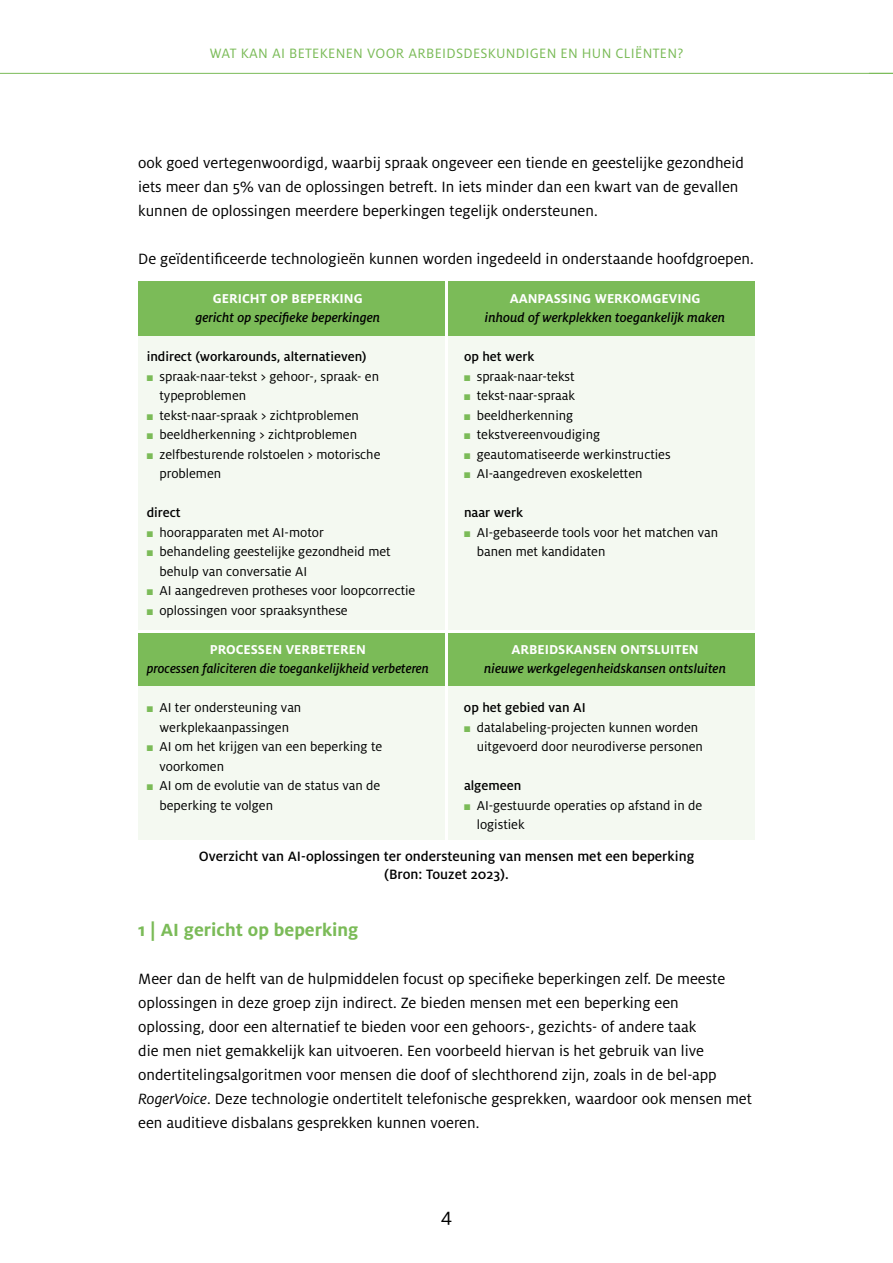
<style>
.page{position:relative;width:893px;height:1263px;background:#fff}
.page>*{position:absolute;margin:0;border:0;box-sizing:border-box;transform-origin:0 0}
.t1{font:21px "Milo OT";color:#000}
.t2{font:700 19.5px "Milo OT";color:#7bbb58}
.t3{font:16.5px/24px "Milo OT";color:#000}
.t4{font:500 15px/18px "Milo OT";color:#000;text-align:center}
.t5{font:15px "Milo OT";letter-spacing:.02em;color:#7bbb58}
.t6{font:14.25px/19.5px "Milo OT";color:#000}
.t7{font:italic 500 14.25px "Milo OT";color:#000}
.t8{font:700 14.25px "Milo OT";color:#fff}
.t9{font:500 14.25px "Milo OT";color:#000}
.s1{color:#7bbb58}
.s2{font-style:italic}
</style>
<div class="page">
<hr style="left:0;top:73px;width:893px;height:1px;background:#7bbb58">
<div style="left:138px;top:631px;width:308px;height:209px;background:#f4f9f1"></div>
<div style="left:446px;top:631px;width:309px;height:209px;background:#f4f9f1"></div>
<div style="left:446px;top:281px;width:309px;height:350px;background:#f4f9f1"></div>
<div style="left:138px;top:281px;width:308px;height:350px;background:#f4f9f1"></div>
<div style="left:446px;top:281px;width:309px;height:55px;background:#7bbb58"></div>
<div style="left:138px;top:281px;width:308px;height:55px;background:#7bbb58"></div>
<div style="left:138px;top:631px;width:308px;height:55px;background:#7bbb58"></div>
<div style="left:446px;top:631px;width:309px;height:55px;background:#7bbb58"></div>
<hr style="left:445px;top:274px;width:3px;height:566px;background:#fff">
<hr style="left:126px;top:630px;width:649px;height:3px;background:#fff">
<p class="t5" style="left:210px;top:45px;width:475px">WAT KAN AI BETEKENEN VOOR ARBEIDSDESKUNDIGEN EN HUN CLIËNTEN?</p>
<p class="t3" style="left:138px;top:151px;width:607px">ook goed vertegenwoordigd, waarbij spraak ongeveer een tiende en geestelijke gezondheid iets meer dan 5% van de oplossingen betreft. In iets minder dan een kwart van de gevallen kunnen de oplossingen meerdere beperkingen tegelijk ondersteunen.</p>
<p class="t3" style="left:138px;top:247px;width:617px">De geïdentificeerde technologieën kunnen worden ingedeeld in onderstaande hoofdgroepen.</p>
<p class="t8" style="left:213px;top:290px;width:151px">GERICHT OP BEPERKING</p>
<p class="t7" style="left:195px;top:310px;width:186px">gericht op specifieke beperkingen</p>
<p class="t9" style="left:147px;top:349px;width:221px">indirect (workarounds, alternatieven)</p>
<p class="t6" style="left:159px;top:366px;width:221px;text-indent:-13px"><span class="s1">■</span> spraak-naar-tekst &gt; gehoor-, spraak- en typeproblemen</p>
<p class="t6" style="left:147px;top:405px;width:214px"><span class="s1">■</span> tekst-naar-spraak &gt; zichtproblemen</p>
<p class="t6" style="left:147px;top:425px;width:212px"><span class="s1">■</span> beeldherkenning &gt; zichtproblemen</p>
<p class="t6" style="left:159px;top:444px;width:222px;text-indent:-13px"><span class="s1">■</span> zelfbesturende rolstoelen &gt; motorische problemen</p>
<p class="t9" style="left:147px;top:505px;width:35px">direct</p>
<p class="t6" style="left:147px;top:522px;width:179px"><span class="s1">■</span> hoorapparaten met AI-motor</p>
<p class="t6" style="left:159px;top:542px;width:233px;text-indent:-13px"><span class="s1">■</span> behandeling geestelijke gezondheid met behulp van conversatie AI</p>
<p class="t6" style="left:147px;top:581px;width:270px"><span class="s1">■</span> AI aangedreven protheses voor loopcorrectie</p>
<p class="t6" style="left:147px;top:600px;width:203px"><span class="s1">■</span> oplossingen voor spraaksynthese</p>
<p class="t8" style="left:210px;top:641px;width:158px">PROCESSEN VERBETEREN</p>
<p class="t7" style="left:147px;top:661px;width:284px">processen faliciteren die toegankelijkheid verbeteren</p>
<p class="t6" style="left:147px;top:698px;width:156px;text-align:center"><span class="s1">■</span> AI ter ondersteuning van werkplekaanpassingen</p>
<p class="t6" style="left:159px;top:737px;width:224px;text-indent:-13px"><span class="s1">■</span> AI om het krijgen van een beperking te voorkomen</p>
<p class="t6" style="left:159px;top:776px;width:222px;text-indent:-13px"><span class="s1">■</span> AI om de evolutie van de status van de beperking te volgen</p>
<p class="t8" style="left:510px;top:290px;width:192px">AANPASSING WERKOMGEVING</p>
<p class="t7" style="left:485px;top:310px;width:242px">inhoud of werkplekken toegankelijk maken</p>
<p class="t9" style="left:464px;top:349px;width:72px">op het werk</p>
<p class="t6" style="left:464px;top:366px;width:112px"><span class="s1">■</span> spraak-naar-tekst</p>
<p class="t6" style="left:464px;top:386px;width:112px"><span class="s1">■</span> tekst-naar-spraak</p>
<p class="t6" style="left:464px;top:405px;width:111px"><span class="s1">■</span> beeldherkenning</p>
<p class="t6" style="left:464px;top:425px;width:138px"><span class="s1">■</span> tekstvereenvoudiging</p>
<p class="t6" style="left:464px;top:444px;width:208px"><span class="s1">■</span> geautomatiseerde werkinstructies</p>
<p class="t6" style="left:464px;top:464px;width:180px"><span class="s1">■</span> AI-aangedreven exoskeletten</p>
<p class="t9" style="left:464px;top:505px;width:60px">naar werk</p>
<p class="t6" style="left:477px;top:522px;width:243px;text-indent:-13px"><span class="s1">■</span> AI-gebaseerde tools voor het matchen van banen met kandidaten</p>
<p class="t8" style="left:511px;top:641px;width:189px">ARBEIDSKANSEN ONTSLUITEN</p>
<p class="t7" style="left:484px;top:661px;width:243px">nieuwe werkgelegenheidskansen ontsluiten</p>
<p class="t9" style="left:464px;top:700px;width:123px">op het gebied van AI</p>
<p class="t6" style="left:477px;top:717px;width:228px;text-indent:-13px"><span class="s1">■</span> datalabeling-projecten kunnen worden uitgevoerd door neurodiverse personen</p>
<p class="t9" style="left:464px;top:778px;width:59px">algemeen</p>
<p class="t6" style="left:477px;top:795px;width:227px;text-indent:-13px"><span class="s1">■</span> AI-gestuurde operaties op afstand in de logistiek</p>
<p class="t4" style="left:199px;top:847px;width:497px">Overzicht van AI-oplossingen ter ondersteuning van mensen met een beperking (Bron: Touzet 2023).</p>
<p class="t2" style="left:138px;top:919px;width:222px">1 | AI gericht op beperking</p>
<p class="t3" style="left:138px;top:967px;width:615px">Meer dan de helft van de hulpmiddelen focust op specifieke beperkingen zelf. De meeste oplossingen in deze groep zijn indirect. Ze bieden mensen met een beperking een<br>oplossing, door een alternatief te bieden voor een gehoors-, gezichts- of andere taak<br>die men niet gemakkelijk kan uitvoeren. Een voorbeeld hiervan is het gebruik van live ondertitelingsalgoritmen voor mensen die doof of slechthorend zijn, zoals in de bel-app <span class="s2">RogerVoice</span>. Deze technologie ondertitelt telefonische gesprekken, waardoor ook mensen met een auditieve disbalans gesprekken kunnen voeren.</p>
<p class="t1" style="left:441px;top:1204px;width:13px">4</p>
</div>
